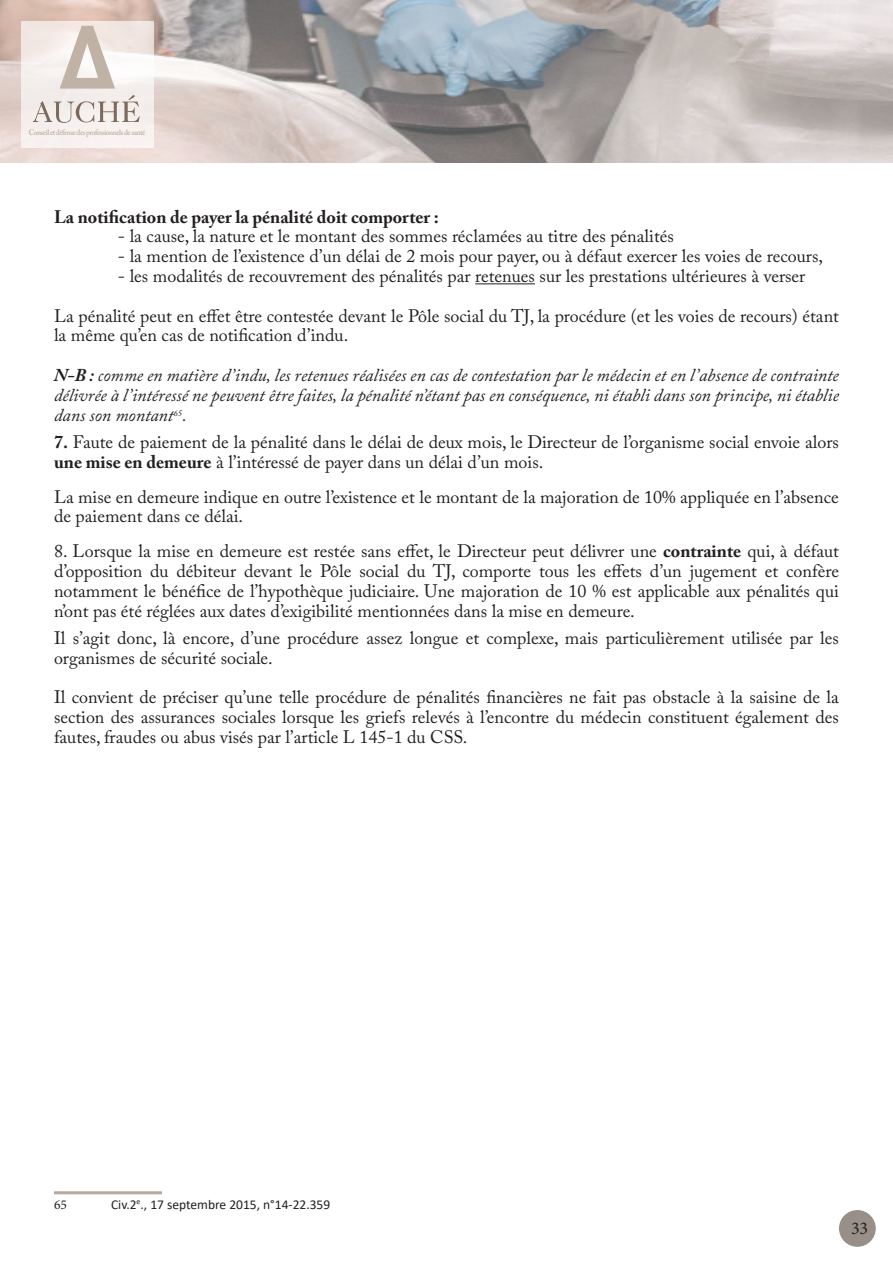
<style>
.page{position:relative;width:893px;height:1263px;background:#fff}
.page>*{position:absolute;margin:0;border:0;box-sizing:border-box;transform-origin:0 0}
.t1{font:18px/19.8px "Adobe Caslon Pro";color:#231f20}
.t2{font:italic 18px/19.8px "Adobe Caslon Pro";color:#231f20;text-align:justify}
.t3{font:700 18px "Adobe Caslon Pro";color:#231f20}
.t4{font:18px "Minion Pro";color:#231f20}
.Style_de_paragraphe_2{font:13.5px "Calibri";color:#231f20}
.Style_de_paragraphe_2-2{font:13.5px "Minion Pro";color:#231f20}
.t5{font:600 7.95px "Adobe Caslon Pro";letter-spacing:-.06em;color:#c0b2a4;scale:.93 1}
.s1{font-weight:700}
</style>
<div class="page">
<img style="left:0;top:0;width:893px;height:163px">
<div style="left:839px;top:1210px;width:37px;height:37px;background:#988f88;border-radius:50%"></div>
<svg style="left:21px;top:21px;width:133px;height:127px;fill:#f5efed"></svg>
<svg style="left:60px;top:26px;width:55px;height:63px"></svg>
<svg style="left:33px;top:95px;width:107px;height:28px"></svg>
<hr style="left:475px;top:283px;width:60px;height:1px;background:#231f20">
<hr style="left:54px;top:1191px;width:108px;height:3px;background:#b6a99c">
<p class="t5" style="left:29px;top:128px;width:127px">Conseil et défense des professionnels de santé</p>
<p class="t3" style="left:54px;top:206px;width:386px">La notification de payer la pénalité doit comporter :</p>
<p class="t1" style="left:118px;top:226px;width:557px">- la cause, la nature et le montant des sommes réclamées au titre des pénalités</p>
<p class="t1" style="left:118px;top:246px;width:707px">- la mention de l’existence d’un délai de 2 mois pour payer, ou à défaut exercer les voies de recours,</p>
<p class="t1" style="left:118px;top:266px;width:689px">- les modalités de recouvrement des pénalités par retenues sur les prestations ultérieures à verser</p>
<p class="t1" style="left:54px;top:306px;width:786px">La pénalité peut en effet être contestée devant le Pôle social du TJ, la procédure (et les voies de recours) étant la même qu’en cas de notification d’indu.</p>
<p class="t2" style="left:54px;top:365px;width:786px"><span class="s1">N-B :</span> comme en matière d’indu, les retenues réalisées en cas de contestation par le médecin et en l’absence de contrainte délivrée à l’intéressé ne peuvent être faites, la pénalité n’étant pas en conséquence, ni établi dans son principe, ni établie dans son montant<sup>65</sup>.</p>
<p class="t1" style="left:54px;top:432px;width:786px"><span class="s1">7.</span> Faute de paiement de la pénalité dans le délai de deux mois, le Directeur de l’organisme social envoie alors <span class="s1">une mise en demeure</span> à l’intéressé de payer dans un délai d’un mois.</p>
<p class="t1" style="left:54px;top:486px;width:786px">La mise en demeure indique en outre l’existence et le montant de la majoration de 10% appliquée en l’absence de paiement dans ce délai.</p>
<p class="t1" style="left:54px;top:541px;width:786px;text-align:justify">8. Lorsque la mise en demeure est restée sans effet, le Directeur peut délivrer une <span class="s1">contrainte</span> qui, à défaut d’opposition du débiteur devant le Pôle social du TJ, comporte tous les effets d’un jugement et confère notamment le bénéfice de l’hypothèque judiciaire. Une majoration de 10 % est applicable aux pénalités qui n’ont pas été réglées aux dates d’exigibilité mentionnées dans la mise en demeure.</p>
<p class="t1" style="left:54px;top:628px;width:786px">Il s’agit donc, là encore, d’une procédure assez longue et complexe, mais particulièrement utilisée par les organismes de sécurité sociale.</p>
<p class="t1" style="left:54px;top:687px;width:786px;text-align:justify">Il convient de préciser qu’une telle procédure de pénalités financières ne fait pas obstacle à la saisine de la section des assurances sociales lorsque les griefs relevés à l’encontre du médecin constituent également des fautes, fraudes ou abus visés par l’article L 145-1 du CSS.</p>
<p class="Style_de_paragraphe_2-2" style="left:54px;top:1195px;width:14px">65</p>
<p class="Style_de_paragraphe_2" style="left:111px;top:1195px;width:221px">Civ.2<sup>e</sup>., 17 septembre 2015, n°14-22.359</p>
<p class="t4" style="left:851px;top:1216px;width:19px">33</p>
</div>
